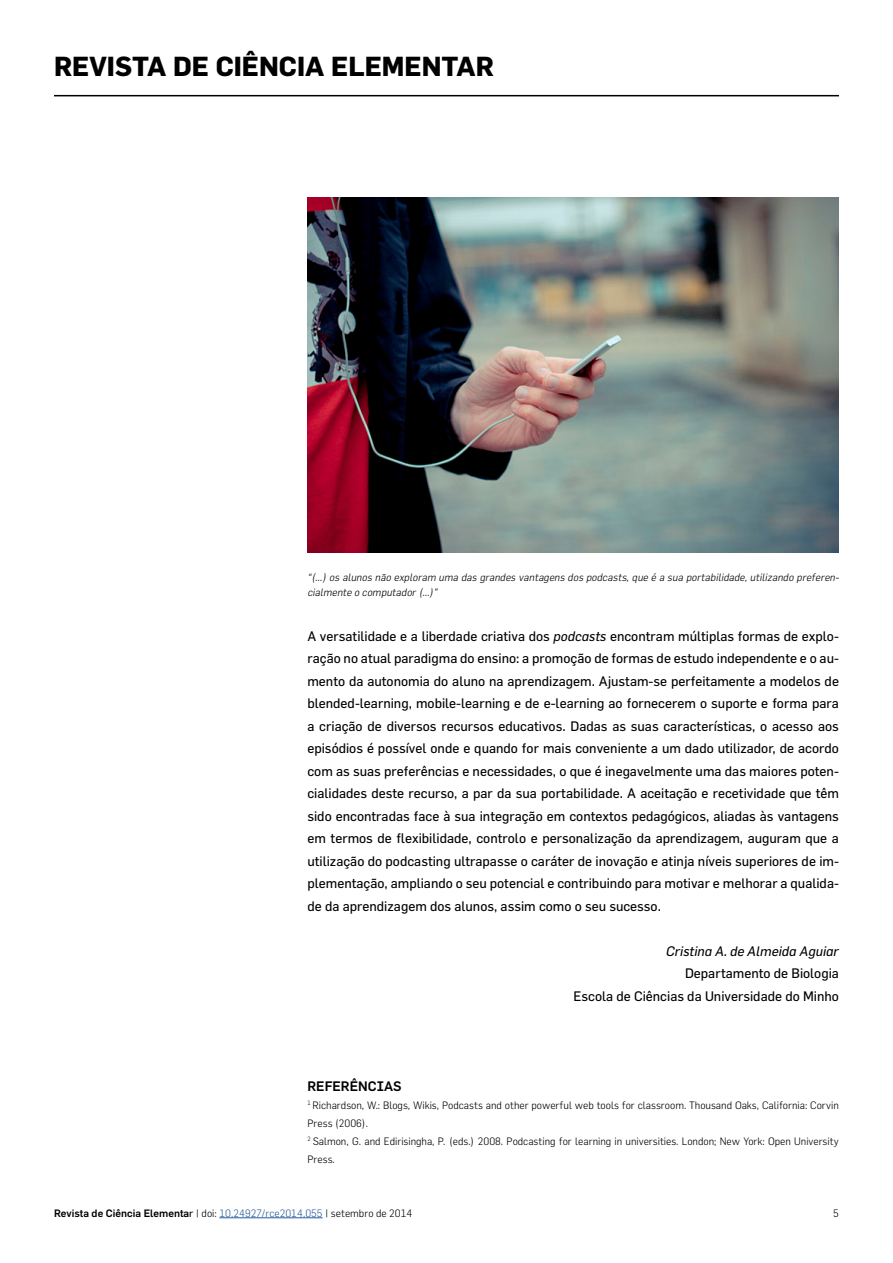
<style>
.page{position:relative;width:893px;height:1263px;background:#fff}
.page>*{position:absolute;margin:0;border:0;box-sizing:border-box;transform-origin:0 0}
.t1{font:700 27px "Flama";color:#000}
.t2{font:13.5px/22.5px "Flama";color:#000;text-align:justify}
.t3{font:italic 13.5px "Flama";color:#000}
.t4{font:500 13.5px "Flama";color:#000}
.t5{font:300 10.5px/18px "Flama";letter-spacing:-.005em;color:#000}
.t6{font:italic 300 10.5px/15px "Flama";color:#000}
.t7{font:500 10.5px "Flama";color:#000}
.s1{font-style:italic}
.s2{font-weight:400}
.s3{font-weight:300}
.s4{font-weight:300;color:#275b9b}
</style>
<div class="page">
<hr style="left:54px;top:95px;width:785px;height:1px;background:#000">
<hr style="left:219px;top:1217px;width:104px;height:1px;background:#275b9b">
<img style="left:307px;top:198px;width:532px;height:354px">
<h1 class="t1" style="left:54px;top:50px;width:441px">REVISTA DE CIÊNCIA ELEMENTAR</h1>
<p class="t6" style="left:307px;top:569px;width:535px">“(...) os alunos não exploram uma das grandes vantagens dos podcasts, que é a sua portabilidade, utilizando preferen&shy;cialmente o computador (...)”</p>
<p class="t2" style="left:307px;top:624px;width:533px">A versatilidade e a liberdade criativa dos <span class="s1">podcasts</span> encontram múltiplas formas de explo&shy;ração no atual paradigma do ensino: a promoção de formas de estudo independente e o au&shy;mento da autonomia do aluno na aprendizagem. Ajustam-se perfeitamente a modelos de blended-learning, mobile-learning e de e-learning ao fornecerem o suporte e forma para a criação de diversos recursos educativos. Dadas as suas características, o acesso aos episódios é possível onde e quando for mais conveniente a um dado utilizador, de acordo com as suas preferências e necessidades, o que é inegavelmente uma das maiores poten&shy;cialidades deste recurso, a par da sua portabilidade. A aceitação e recetividade que têm sido encontradas face à sua integração em contextos pedagógicos, aliadas às vantagens em termos de flexibilidade, controlo e personalização da aprendizagem, auguram que a utilização do podcasting ultrapasse o caráter de inovação e atinja níveis superiores de im&shy;plementação, ampliando o seu potencial e contribuindo para motivar e melhorar a qualida&shy;de da aprendizagem dos alunos, assim como o seu sucesso.</p>
<p class="t3" style="left:666px;top:943px;width:174px">Cristina A. de Almeida Aguiar</p>
<p class="t2" style="left:573px;top:962px;width:267px;text-align:right">Departamento de Biologia<br>Escola de Ciências da Universidade do Minho</p>
<p class="t4" style="left:307px;top:1078px;width:96px">REFERÊNCIAS</p>
<p class="t5" style="left:307px;top:1096px;width:533px"><sup>1</sup> Richardson, W.: Blogs, Wikis, Podcasts and other powerful web tools for classroom. Thousand Oaks, California: Corvin Press (2006).<br><sup>2</sup> Salmon, G. and Edirisingha, P. (eds.) 2008. Podcasting for learning in universities. London; New York: Open University Press.</p>
<p class="t7" style="left:54px;top:1206px;width:360px">Revista de Ciência Elementa<span class="s2">r</span> <span class="s3">| doi:</span> <span class="s4">10.24927/rce2014.055</span> <span class="s3">| setembro de 2014</span></p>
<p class="t5" style="left:833px;top:1204px;width:7px">5</p>
</div>
